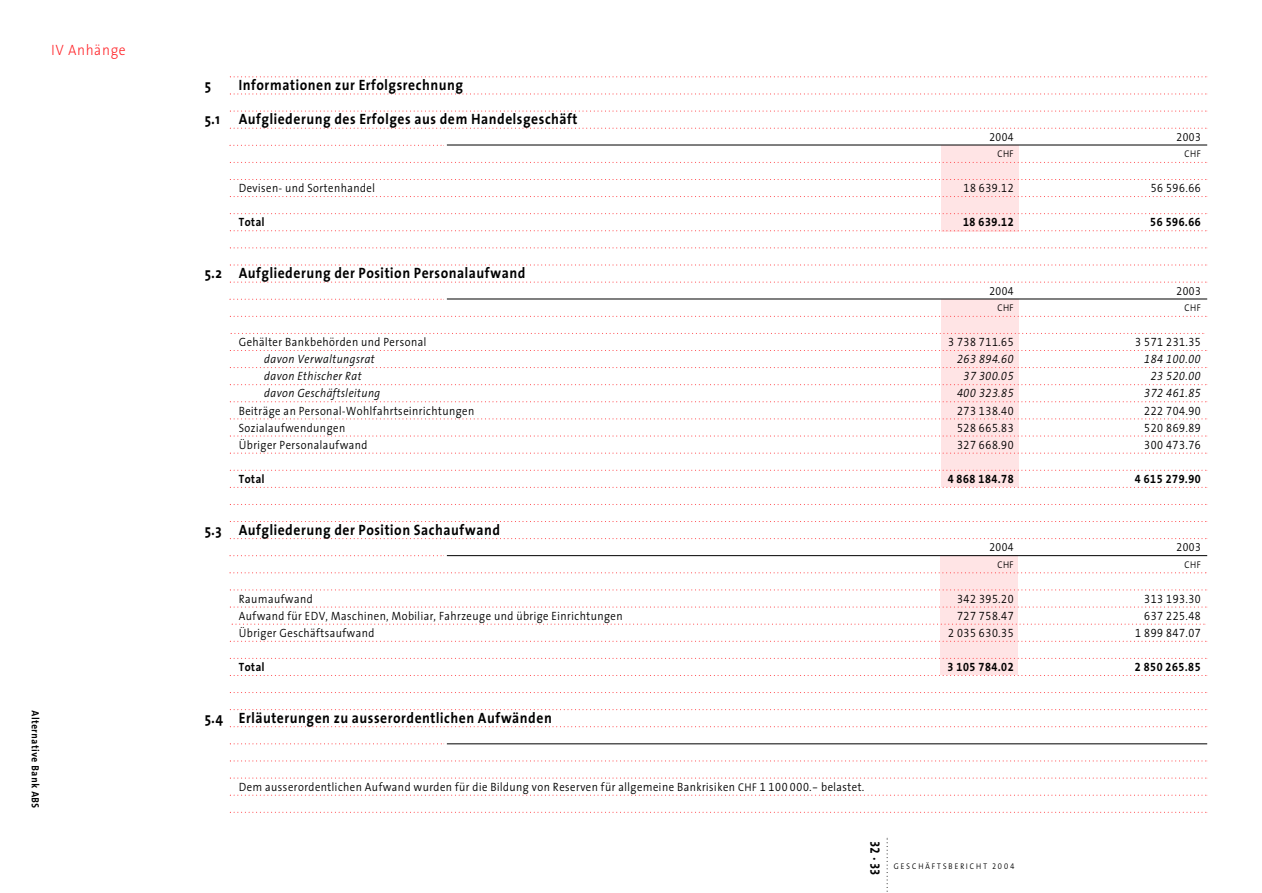
<style>
.page{position:relative;width:1262px;height:893px;background:#fff}
.page>*{position:absolute;margin:0;border:0;box-sizing:border-box;transform-origin:0 0}
.t1{font:15px "The Sans Bold CL";letter-spacing:.015em;color:#000}
.t2{font:15px "The Sans Light Cl";letter-spacing:.025em;color:#ff2328}
.t3{font:13.5px "The Sans Bold CL Caps";color:#000}
.t4{font:12px "The Sans Semi Light CL";letter-spacing:.01em;color:#000}
.t5{font:12px "The Sans Semi Light Cl Expert";letter-spacing:.02em;color:#000}
.t6{font:italic 12px "The Sans Semi Light CL";letter-spacing:.01em;color:#000}
.t7{font:12px "The Sans Bold CL Expert";letter-spacing:.02em;color:#000}
.t8{font:italic 12px "The Sans Semi Light Cl Expert";letter-spacing:.02em;color:#000}
.t9{font:12px "The Sans Bold CL";letter-spacing:.015em;color:#000}
.t10{font:11.7px "The Sans Semi Light Cl Expert";letter-spacing:.01em;color:#000}
.t11{font:10.5px "The Sans Bold CL";letter-spacing:.03em;color:#000}
.t12{font:9.75px "The Sans Semi Light CL";letter-spacing:.01em;color:#000}
.t13{font:8.25px "The Sans Semi Light CL";letter-spacing:.2em;color:#000}
.s1{font-size:11.25px}
.s2{font-family:"The Sans Semi Light Cl Expert"}
.s3{font-family:"The Sans Semi Light CL Caps"}
</style>
<div class="page">
<div style="left:941px;top:299px;width:78px;height:188px;background:#ffe4e5"></div>
<div style="left:940px;top:555px;width:77px;height:120px;background:#ffe4e5"></div>
<div style="left:941px;top:145px;width:78px;height:86px;background:#ffe4e5"></div>
<svg style="left:230px;top:77px;width:977px;height:1px"></svg>
<svg style="left:230px;top:94px;width:977px;height:1px"></svg>
<svg style="left:230px;top:111px;width:977px;height:1px"></svg>
<svg style="left:230px;top:128px;width:977px;height:1px"></svg>
<svg style="left:230px;top:145px;width:214px;height:1px"></svg>
<svg style="left:230px;top:162px;width:977px;height:1px"></svg>
<svg style="left:230px;top:179px;width:977px;height:1px"></svg>
<svg style="left:230px;top:196px;width:977px;height:1px"></svg>
<svg style="left:230px;top:213px;width:977px;height:1px"></svg>
<svg style="left:230px;top:230px;width:977px;height:1px"></svg>
<svg style="left:230px;top:247px;width:977px;height:1px"></svg>
<svg style="left:230px;top:265px;width:977px;height:1px"></svg>
<svg style="left:230px;top:282px;width:977px;height:1px"></svg>
<svg style="left:230px;top:299px;width:214px;height:1px"></svg>
<svg style="left:230px;top:316px;width:977px;height:1px"></svg>
<svg style="left:231px;top:333px;width:973px;height:1px"></svg>
<svg style="left:230px;top:350px;width:977px;height:1px"></svg>
<svg style="left:230px;top:367px;width:977px;height:1px"></svg>
<svg style="left:230px;top:384px;width:977px;height:1px"></svg>
<svg style="left:230px;top:401px;width:977px;height:1px"></svg>
<svg style="left:230px;top:418px;width:977px;height:1px"></svg>
<svg style="left:230px;top:435px;width:977px;height:1px"></svg>
<svg style="left:230px;top:453px;width:977px;height:1px"></svg>
<svg style="left:230px;top:470px;width:977px;height:1px"></svg>
<svg style="left:230px;top:487px;width:977px;height:1px"></svg>
<svg style="left:230px;top:504px;width:977px;height:1px"></svg>
<svg style="left:230px;top:521px;width:977px;height:1px"></svg>
<svg style="left:230px;top:538px;width:977px;height:1px"></svg>
<svg style="left:230px;top:555px;width:214px;height:1px"></svg>
<svg style="left:230px;top:572px;width:977px;height:1px"></svg>
<svg style="left:230px;top:589px;width:977px;height:1px"></svg>
<svg style="left:230px;top:606px;width:977px;height:1px"></svg>
<svg style="left:232px;top:624px;width:973px;height:1px"></svg>
<svg style="left:230px;top:641px;width:977px;height:1px"></svg>
<svg style="left:230px;top:658px;width:977px;height:1px"></svg>
<svg style="left:230px;top:675px;width:977px;height:1px"></svg>
<svg style="left:230px;top:692px;width:977px;height:1px"></svg>
<svg style="left:230px;top:709px;width:977px;height:1px"></svg>
<svg style="left:230px;top:726px;width:977px;height:1px"></svg>
<svg style="left:230px;top:743px;width:214px;height:1px"></svg>
<svg style="left:230px;top:760px;width:977px;height:1px"></svg>
<svg style="left:230px;top:777px;width:977px;height:1px"></svg>
<svg style="left:230px;top:794px;width:977px;height:1px"></svg>
<svg style="left:230px;top:812px;width:977px;height:1px"></svg>
<svg style="left:886px;top:838px;width:1px;height:54px"></svg>
<hr style="left:447px;top:145px;width:760px;height:1px;background:#000">
<hr style="left:447px;top:299px;width:760px;height:1px;background:#000">
<hr style="left:447px;top:555px;width:760px;height:1px;background:#000">
<hr style="left:447px;top:743px;width:760px;height:1px;background:#000">
<p class="t2" style="left:51px;top:38px;width:76px">IV Anhänge</p>
<p class="t11" style="left:44px;top:710px;width:99px;rotate:90deg">Alternative Bank ABS</p>
<p class="t1" style="left:204px;top:73px;width:8px">5</p>
<p class="t1" style="left:238px;top:73px;width:226px">Informationen zur Erfolgsrechnung</p>
<p class="t1" style="left:204px;top:107px;width:375px">5.1 Aufgliederung des Erfolges aus dem Handelsgeschäft</p>
<p class="t10" style="left:989px;top:133px;width:26px">2004</p>
<p class="t10" style="left:1176px;top:133px;width:26px">2003</p>
<p class="t12" style="left:997px;top:146px;width:18px">CHF</p>
<p class="t12" style="left:1184px;top:146px;width:18px">CHF</p>
<p class="t4" style="left:238px;top:178px;width:138px">Devisen- und Sortenhandel</p>
<p class="t5" style="left:963px;top:184px;width:52px">18 639.12</p>
<p class="t5" style="left:1150px;top:184px;width:52px">56 596.66</p>
<p class="t9" style="left:238px;top:212px;width:28px">Total</p>
<p class="t7" style="left:962px;top:218px;width:52px">18 639.12</p>
<p class="t7" style="left:1149px;top:218px;width:52px">56 596.66</p>
<p class="t1" style="left:204px;top:261px;width:322px">5.2 Aufgliederung der Position Personalaufwand</p>
<p class="t10" style="left:989px;top:287px;width:26px">2004</p>
<p class="t10" style="left:1176px;top:287px;width:26px">2003</p>
<p class="t12" style="left:997px;top:300px;width:18px">CHF</p>
<p class="t12" style="left:1184px;top:300px;width:18px">CHF</p>
<p class="t4" style="left:238px;top:332px;width:189px">Gehälter Bankbehörden und Personal</p>
<p class="t5" style="left:947px;top:338px;width:67px">3 738 711.65</p>
<p class="t5" style="left:1135px;top:338px;width:67px">3 571 231.35</p>
<p class="t6" style="left:264px;top:349px;width:112px">davon Verwaltungsrat</p>
<p class="t8" style="left:956px;top:352px;width:58px">263 894.60</p>
<p class="t8" style="left:1144px;top:352px;width:58px">184 100.00</p>
<p class="t6" style="left:264px;top:366px;width:99px">davon Ethischer Rat</p>
<p class="t8" style="left:963px;top:369px;width:52px">37 300.05</p>
<p class="t8" style="left:1150px;top:369px;width:52px">23 520.00</p>
<p class="t6" style="left:264px;top:383px;width:118px">davon Geschäftsleitung</p>
<p class="t8" style="left:956px;top:386px;width:58px">400 323.85</p>
<p class="t8" style="left:1143px;top:386px;width:58px">372 461.85</p>
<p class="t4" style="left:238px;top:400px;width:237px">Beiträge an Personal-Wohlfahrtseinrichtungen</p>
<p class="t5" style="left:956px;top:406px;width:58px">273 138.40</p>
<p class="t5" style="left:1143px;top:406px;width:58px">222 704.90</p>
<p class="t4" style="left:238px;top:417px;width:108px">Sozialaufwendungen</p>
<p class="t5" style="left:956px;top:423px;width:58px">528 665.83</p>
<p class="t5" style="left:1143px;top:423px;width:58px">520 869.89</p>
<p class="t4" style="left:238px;top:435px;width:131px">Übriger Personalaufwand</p>
<p class="t5" style="left:956px;top:440px;width:58px">327 668.90</p>
<p class="t5" style="left:1143px;top:440px;width:58px">300 473.76</p>
<p class="t9" style="left:238px;top:469px;width:28px">Total</p>
<p class="t7" style="left:947px;top:474px;width:68px">4 868 184.78</p>
<p class="t7" style="left:1134px;top:474px;width:68px">4 615 279.90</p>
<p class="t1" style="left:204px;top:517px;width:297px">5.3 Aufgliederung der Position Sachaufwand</p>
<p class="t10" style="left:989px;top:543px;width:26px">2004</p>
<p class="t10" style="left:1176px;top:543px;width:26px">2003</p>
<p class="t12" style="left:997px;top:556px;width:18px">CHF</p>
<p class="t12" style="left:1184px;top:556px;width:18px">CHF</p>
<p class="t4" style="left:238px;top:588px;width:76px">Raumaufwand</p>
<p class="t5" style="left:956px;top:594px;width:58px">342 395.20</p>
<p class="t5" style="left:1143px;top:594px;width:58px">313 193.30</p>
<p class="t4" style="left:238px;top:606px;width:386px">Aufwand für EDV, Maschinen, Mobiliar, Fahrzeuge und übrige Einrichtungen</p>
<p class="t5" style="left:956px;top:611px;width:58px">727 758.47</p>
<p class="t5" style="left:1143px;top:611px;width:58px">637 225.48</p>
<p class="t4" style="left:238px;top:623px;width:137px">Übriger Geschäftsaufwand</p>
<p class="t5" style="left:947px;top:628px;width:67px">2 035 630.35</p>
<p class="t5" style="left:1135px;top:628px;width:67px">1 899 847.07</p>
<p class="t9" style="left:238px;top:657px;width:28px">Total</p>
<p class="t7" style="left:947px;top:662px;width:68px">3 105 784.02</p>
<p class="t7" style="left:1134px;top:662px;width:68px">2 850 265.85</p>
<p class="t1" style="left:204px;top:705px;width:349px">5.4 Erläuterungen zu ausserordentlichen Aufwänden</p>
<p class="t4" style="left:238px;top:777px;width:627px">Dem ausserordentlichen Aufwand wurden für die Bildung von Reserven für allgemeine Bankrisiken <span class="s1">CHF</span> <span class="s2">1 100 000.-</span> belastet.</p>
<p class="t3" style="left:886px;top:840px;width:36px;rotate:90deg">32 · 33</p>
<p class="t13" style="left:893px;top:859px;width:122px">GESCHÄFTSBERICHT <span class="s3">2004</span></p>
</div>
